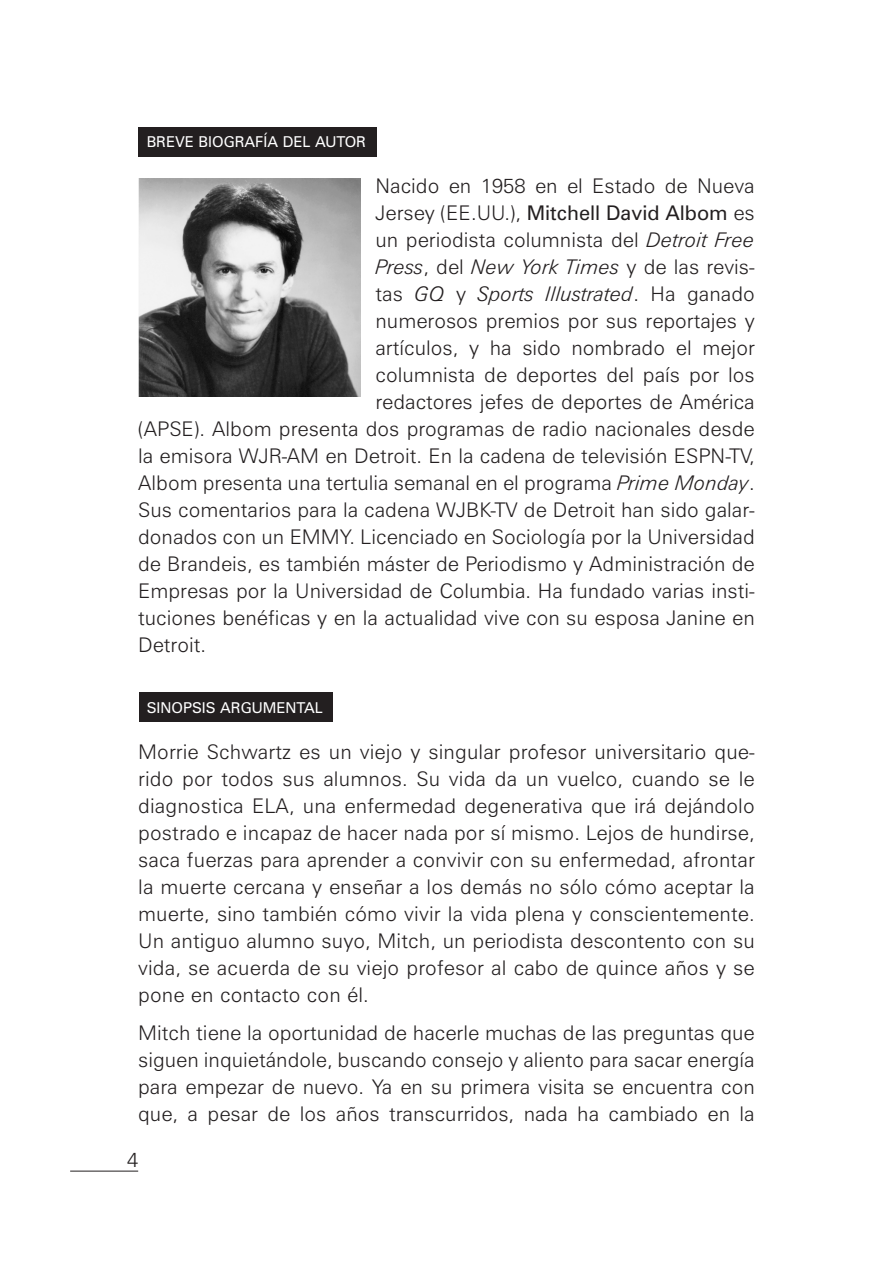
<style>
.page{position:relative;width:893px;height:1263px;background:#fff}
.page>*{position:absolute;margin:0;border:0;box-sizing:border-box;transform-origin:0 0}
.t1{font:300 20.25px/27px "Zurich BT";color:#231f20;text-align:justify}
.t2{font:italic 300 20.25px "Zurich BT";color:#231f20}
.t3{font:20.25px "Zurich BT";color:#231f20}
.t4{font:15px "Zurich BT";color:#fff}
.s1{font-weight:300}
.s2{font-style:italic}
.s3{font-style:normal}
</style>
<div class="page">
<div style="left:139px;top:692px;width:193px;height:29px;background:#231f20"></div>
<div style="left:138px;top:127px;width:239px;height:30px;background:#231f20"></div>
<hr style="left:70px;top:1171px;width:68px;height:1px;background:#231f20">
<img style="left:138px;top:179px;width:222px;height:217px">
<p class="t4" style="left:147px;top:136px;width:221px">BREVE BIOGRAFÍA DEL AUTOR</p>
<p class="t1" style="left:375px;top:174px;width:381px">Nacido en 1958 en el Estado de Nueva</p>
<p class="t3" style="left:375px;top:205px;width:381px"><span class="s1">Jersey (EE.UU.),</span> Mitchell David Albom <span class="s1">es</span></p>
<p class="t1" style="left:375px;top:228px;width:381px">un periodista columnista del <span class="s2">Detroit Free</span></p>
<p class="t2" style="left:375px;top:259px;width:381px">Press<span class="s3">, del</span> New York Times <span class="s3">y de las revis-</span></p>
<p class="t2" style="left:375px;top:286px;width:381px"><span class="s3">tas</span> GQ <span class="s3">y</span> Sports Illustrated<span class="s3">. Ha ganado</span></p>
<p class="t1" style="left:375px;top:309px;width:381px">numerosos premios por sus reportajes y</p>
<p class="t1" style="left:375px;top:336px;width:381px">artículos, y ha sido nombrado el mejor</p>
<p class="t1" style="left:375px;top:363px;width:381px">columnista de deportes del país por los</p>
<p class="t1" style="left:375px;top:390px;width:381px">redactores jefes de deportes de América</p>
<p class="t1" style="left:138px;top:417px;width:618px">(APSE). Albom presenta dos programas de radio nacionales desde</p>
<p class="t1" style="left:138px;top:444px;width:618px">la emisora WJR-AM en Detroit. En la cadena de televisión ESPN-TV,</p>
<p class="t1" style="left:138px;top:471px;width:618px">Albom presenta una tertulia semanal en el programa <span class="s2">Prime Monday</span>.</p>
<p class="t1" style="left:138px;top:498px;width:618px">Sus comentarios para la cadena WJBK-TV de Detroit han sido galar-</p>
<p class="t1" style="left:138px;top:525px;width:618px">donados con un EMMY. Licenciado en Sociología por la Universidad</p>
<p class="t1" style="left:138px;top:552px;width:618px">de Brandeis, es también máster de Periodismo y Administración de</p>
<p class="t1" style="left:138px;top:579px;width:618px">Empresas por la Universidad de Columbia. Ha fundado varias insti-</p>
<p class="t1" style="left:138px;top:606px;width:618px">tuciones benéficas y en la actualidad vive con su esposa Janine en</p>
<p class="t1" style="left:138px;top:633px;width:69px">Detroit.</p>
<p class="t4" style="left:147px;top:702px;width:178px">SINOPSIS ARGUMENTAL</p>
<p class="t1" style="left:138px;top:740px;width:618px">Morrie Schwartz es un viejo y singular profesor universitario que&shy;rido por todos sus alumnos. Su vida da un vuelco, cuando se le diagnostica ELA, una enfermedad degenerativa que irá dejándolo postrado e incapaz de hacer nada por sí mismo. Lejos de hundirse, saca fuerzas para aprender a convivir con su enfermedad, afrontar la muerte cercana y enseñar a los demás no sólo cómo aceptar la muerte, sino también cómo vivir la vida plena y conscientemente.<br>Un antiguo alumno suyo, Mitch, un periodista descontento con su vida, se acuerda de su viejo profesor al cabo de quince años y se pone en contacto con él.</p>
<p class="t1" style="left:138px;top:1021px;width:618px">Mitch tiene la oportunidad de hacerle muchas de las preguntas que siguen inquietándole, buscando consejo y aliento para sacar energía para empezar de nuevo. Ya en su primera visita se encuentra con que, a pesar de los años transcurridos, nada ha cambiado en la</p>
<p class="t1" style="left:127px;top:1148px;width:13px">4</p>
</div>
